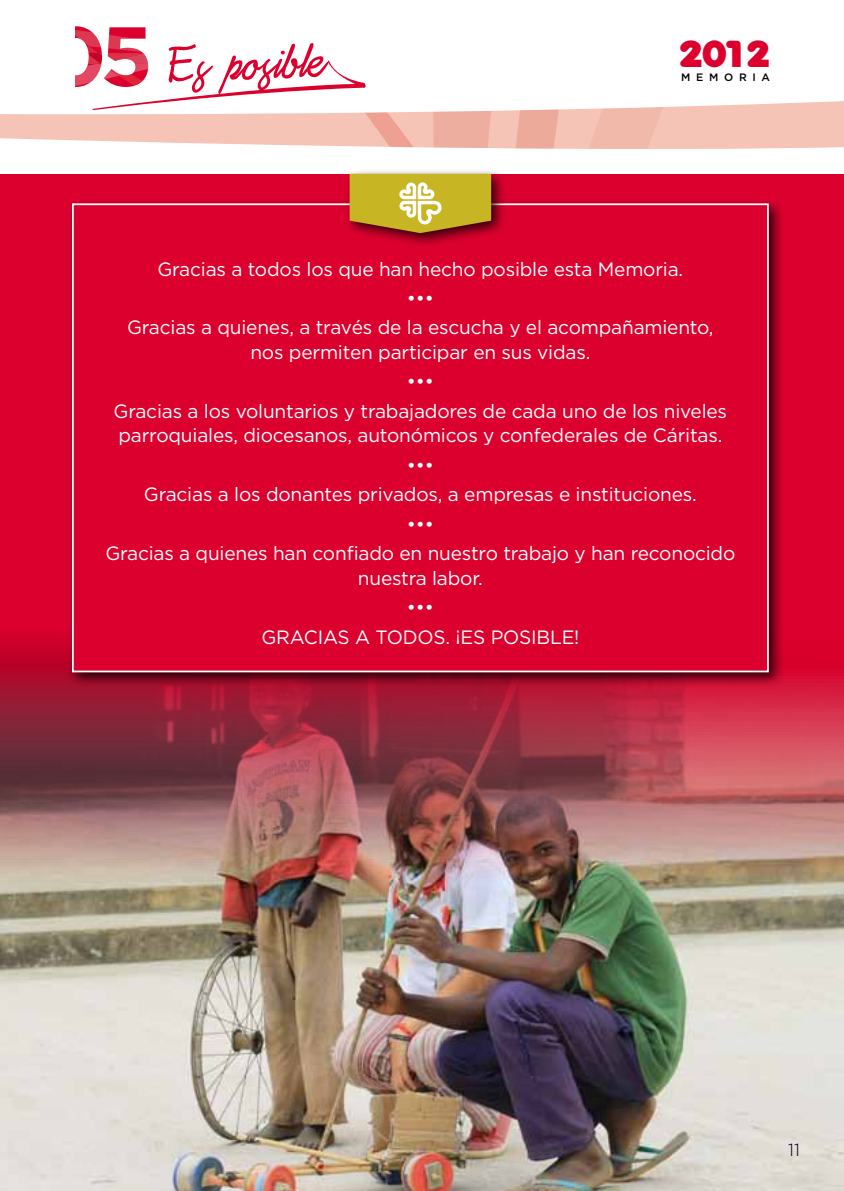
<style>
.page{position:relative;width:844px;height:1191px;background:#fff}
.page>*{position:absolute;margin:0;border:0;box-sizing:border-box;transform-origin:0 0}
.t1{font:71.58px "Daisy Script";color:#dc002e}
.t2{font:800 36.57px "Folks";color:#dc002e}
.t3{font:19.25px/29.4px "Gotham";letter-spacing:-.01em;color:#fff;text-align:center}
.t4{font:300 17.5px "Gotham";color:#000}
.t5{font:500 10.67px "Gotham";color:#000}
</style>
<div class="page">
<div style="left:0;top:174px;width:843px;height:710px;background:#dc002e"></div>
<svg style="left:0;top:101px;width:843px;height:48px;fill:#f6c4b6"></svg>
<div style="left:16px;top:5px;width:58px;height:97px;background:#fff"></div>
<svg style="left:50px;top:26px;width:625px;height:123px"></svg>
<img style="left:0;top:638px;width:843px;height:553px">
<div style="left:66px;top:198px;width:718px;height:490px;background:#000;opacity:.75"></div>
<div style="left:73px;top:204px;width:694px;height:467px;background:#dc002e"></div>
<div style="left:344px;top:168px;width:162px;height:80px;background:#000;opacity:.75"></div>
<svg style="left:349px;top:174px;width:142px;height:59px;background:#c5a737"></svg>
<h1 class="t1" style="left:167px;top:37px;width:157px;rotate:-2deg">Es posible</h1>
<h2 class="t2" style="left:678px;top:31px;width:92px">2012</h2>
<p class="t5" style="left:681px;top:71px;width:90px">MEM ORIA</p>
<p class="t3" style="left:157px;top:254px;width:527px">Gracias a todos los que han hecho posible esta Memoria.</p>
<p class="t3" style="left:127px;top:283px;width:587px">•••<br>Gracias a quienes, a través de la escucha y el acompañamiento,</p>
<p class="t3" style="left:250px;top:337px;width:341px">nos permiten participar en sus vidas.</p>
<p class="t3" style="left:114px;top:366px;width:615px">•••<br>Gracias a los voluntarios y trabajadores de cada uno de los niveles</p>
<p class="t3" style="left:118px;top:420px;width:605px">parroquiales, diocesanos, autonómicos y confederales de Cáritas.</p>
<p class="t3" style="left:144px;top:450px;width:554px">•••<br>Gracias a los donantes privados, a empresas e instituciones.</p>
<p class="t3" style="left:105px;top:509px;width:631px">•••<br>Gracias a quienes han confiado en nuestro trabajo y han reconocido</p>
<p class="t3" style="left:358px;top:563px;width:126px">nuestra labor.</p>
<p class="t3" style="left:407px;top:592px;width:28px">•••</p>
<p class="t3" style="left:261px;top:622px;width:26px">Graciasa</p>
<p class="t3" style="left:375px;top:622px;width:27px">todos</p>
<p class="t3" style="left:445px;top:622px;width:40px">. ¡Esposible</p>
<p class="t3" style="left:574px;top:622px;width:7px">!</p>
<p class="t4" style="left:788px;top:1140px;width:13px">11</p>
</div>
